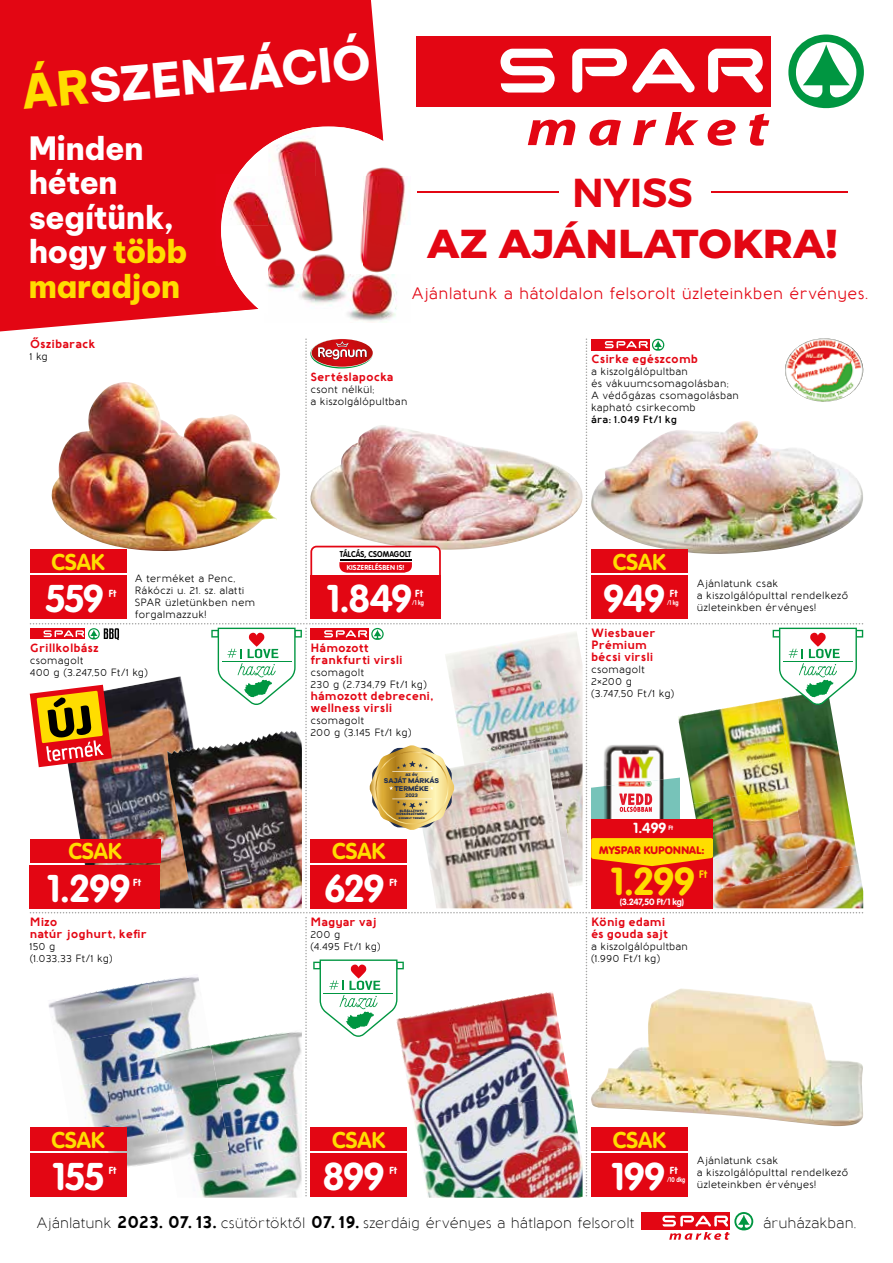
<style>
.page{position:relative;width:893px;height:1263px;background:#fff}
.page>*{position:absolute;margin:0;border:0;box-sizing:border-box;transform-origin:0 0}
.t1{font:800 46.05px "Be Vietnam Pro";color:#fff}
.t2{font:800 40.35px "Montserrat";letter-spacing:.005em;color:#e30613}
.t3{font:600 40.35px "Montserrat";letter-spacing:-.015em;color:#e30613}
.t4{font:700 38.4px "VAG Rounded Next";color:#fd0}
.t5{font:700 38.1px "VAG Rounded Next";letter-spacing:-.01em;color:#fff}
.t6{font:800 31.5px/34.5px "Be Vietnam Pro";letter-spacing:-.015em;color:#fff}
.t7{font:700 22.5px "VAG Rounded Next";color:#fd0}
.t8{font:500 16.5px "Baufra";color:#e30613}
.t9{font:15px "Baufra";letter-spacing:-.01em;color:#000}
.t10{font:700 14.4px "VAG Rounded Next";color:#fff}
.t11{font:700 12px/12px "Baufra";color:#e30613}
.t12{font:900 10.8px "VAG Rounded Next";letter-spacing:.02em;color:#e30613}
.t13{font:700 10.8px "VAG Rounded Next";color:#fd0}
.t14{font:500 10.5px/12px "Baufra";letter-spacing:.01em;color:#000}
.t15{font:600 10.5px "Baufra";letter-spacing:.015em;color:#000}
.t16{font:700 10.2px "VAG Rounded Next";letter-spacing:.02em;color:#fff}
.t17{font:700 9px "VAG Rounded Next";letter-spacing:-.01em;color:#fff}
.t18{font:700 8.4px "VAG Rounded Next";letter-spacing:.01em;color:#000;scale:.9 1}
.t19{font:700 7.2px/7.4px "Galano Grotesque Alt";letter-spacing:-.005em;color:#1e2e52;text-align:center}
.t20{font:700 7.2px "VAG Rounded Next";letter-spacing:.02em;color:#fff}
.t21{font:700 6.75px "VAG Rounded Next";letter-spacing:.015em;color:#fff;scale:.8 1}
.t22{font:700 6.3px "VAG Rounded Next";color:#fff}
.t23{font:700 5.25px "Galano Grotesque Alt";color:#1e2e52}
.t24{font:700 5.1px "Galano Grotesque Alt";color:#1e2e52}
.t25{font:900 3.3px/3.3px "Galano Grotesque Alt";letter-spacing:.03em;color:#202e52;text-align:center}
.t26{font:900 2.7px "Galano Grotesque Alt";letter-spacing:.075em;color:#202e52}
.s1{color:#fd0}
.s2{font-weight:700;font-size:18px}
</style>
<div class="page">
<div style="left:0;top:0;width:382px;height:331px;background:#e30613"></div>
<div style="left:221px;top:126px;width:215px;height:208px;background:#fff;border-radius:50%"></div>
<svg style="left:528px;top:112px;width:241px;height:34px"></svg>
<div style="left:416px;top:36px;width:355px;height:71px;background:#e30613"></div>
<svg style="left:500px;top:49px;width:55px;height:44px"></svg>
<svg style="left:708px;top:49px;width:55px;height:44px"></svg>
<svg style="left:572px;top:49px;width:123px;height:44px"></svg>
<svg style="left:788px;top:34px;width:76px;height:75px"></svg>
<hr style="left:417px;top:191px;width:141px;height:1px;background:#e30613">
<hr style="left:711px;top:191px;width:137px;height:1px;background:#e30613">
<img style="left:215px;top:313px;width:49px;height:10px">
<img style="left:264px;top:316px;width:4px;height:7px">
<div style="left:215px;top:127px;width:53px;height:47px;background:#e30613"></div>
<img style="left:363px;top:127px;width:20px;height:5px">
<img style="left:215px;top:174px;width:22px;height:92px">
<img style="left:215px;top:266px;width:16px;height:47px">
<img style="left:237px;top:144px;width:31px;height:32px">
<img style="left:268px;top:127px;width:95px;height:49px">
<img style="left:363px;top:132px;width:39px;height:44px">
<img style="left:221px;top:176px;width:184px;height:98px">
<img style="left:231px;top:274px;width:37px;height:42px">
<img style="left:268px;top:274px;width:129px;height:49px">
<img style="left:202px;top:1196px;width:95px;height:1px">
<div style="left:641px;top:1212px;width:89px;height:18px;background:#e30613"></div>
<svg style="left:662px;top:1212px;width:91px;height:28px"></svg>
<div style="left:591px;top:1153px;width:97px;height:44px;background:#e30613"></div>
<img style="left:30px;top:338px;width:833px;height:858px">
<div style="left:310px;top:1128px;width:97px;height:23px;background:#e30613"></div>
<div style="left:310px;top:1153px;width:97px;height:44px;background:#e30613"></div>
<div style="left:30px;top:1128px;width:96px;height:23px;background:#e30613"></div>
<div style="left:30px;top:1153px;width:96px;height:44px;background:#e30613"></div>
<div style="left:30px;top:550px;width:96px;height:23px;background:#e30613"></div>
<div style="left:30px;top:576px;width:96px;height:43px;background:#e30613"></div>
<h1 class="t1" style="left:18px;top:53px;width:352px;rotate:-5deg"><span class="s1">ÁR</span>SZENZÁCIÓ</h1>
<h3 class="t6" style="left:29px;top:127px;width:161px">Minden héten segítünk, hogy <span class="s1">több maradjon</span></h3>
<h2 class="t3" style="left:572px;top:161px;width:122px">NYISS</h2>
<h2 class="t2" style="left:427px;top:214px;width:412px">AZ AJÁNLATOKRA!</h2>
<h3 class="t8" style="left:411px;top:283px;width:458px">Ajánlatunk a hátoldalon felsorolt üzleteinkben érvényes.</h3>
<p class="t11" style="left:30px;top:337px;width:67px">Őszibarack</p>
<p class="t14" style="left:30px;top:349px;width:20px">1 kg</p>
<p class="t11" style="left:310px;top:370px;width:85px">Sertéslapocka</p>
<p class="t14" style="left:310px;top:382px;width:98px">csont nélkül;<br>a kiszolgálópultban</p>
<h3 class="t7" style="left:51px;top:547px;width:55px">CSAK</h3>
<h3 class="t5" style="left:45px;top:574px;width:60px">559</h3>
<p class="t16" style="left:109px;top:586px;width:9px">Ft</p>
<p class="t14" style="left:135px;top:572px;width:122px">A terméket a Penc,<br>Rákóczi u. 21. sz. alatti<br>SPAR üzletünkben nem forgalmazzuk!</p>
<p class="t11" style="left:30px;top:641px;width:70px">Grillkolbász</p>
<p class="t14" style="left:30px;top:654px;width:120px">csomagolt<br>400 g (3.247,50 Ft/1 kg)</p>
<p class="t18" style="left:340px;top:549px;width:81px">TÁLCÁS, CSOMAGOLT</p>
<p class="t20" style="left:347px;top:563px;width:59px">KISZERELÉSBEN IS!</p>
<h3 class="t5" style="left:327px;top:574px;width:87px">1.849</h3>
<p class="t16" style="left:415px;top:586px;width:9px">Ft</p>
<p class="t21" style="left:412px;top:598px;width:16px">/1 kg</p>
<p class="t11" style="left:310px;top:641px;width:94px">Hámozott frankfurti virsli</p>
<p class="t14" style="left:310px;top:666px;width:118px">csomagolt<br>230 g (2.734,79 Ft/1 kg)</p>
<p class="t11" style="left:310px;top:689px;width:124px">hámozott debreceni, wellness virsli</p>
<p class="t14" style="left:310px;top:714px;width:103px">csomagolt<br>200 g (3.145 Ft/1 kg)</p>
<p class="t24" style="left:405px;top:771px;width:14px">az év</p>
<p class="t19" style="left:384px;top:777px;width:57px">SAJÁT MÁRKÁS<br>TERMÉKE</p>
<p class="t23" style="left:405px;top:792px;width:14px">2023</p>
<p class="t25" style="left:397px;top:809px;width:32px">ELŐÁLLÍTOTT<br>HÚSKÉSZÍTMÉNY</p>
<p class="t26" style="left:399px;top:816px;width:28px">KIEMELT TERMÉK</p>
<p class="t11" style="left:591px;top:352px;width:109px">Csirke egészcomb</p>
<p class="t14" style="left:591px;top:365px;width:149px">a kiszolgálópultban<br>és vákuumcsomagolásban;<br>A védőgázas csomagolásban kapható csirkecomb</p>
<p class="t15" style="left:591px;top:412px;width:88px">ára: 1.049 Ft/1 kg</p>
<h3 class="t7" style="left:613px;top:547px;width:55px">CSAK</h3>
<h3 class="t5" style="left:604px;top:574px;width:63px">949</h3>
<p class="t16" style="left:670px;top:586px;width:9px">Ft</p>
<p class="t21" style="left:667px;top:598px;width:16px">/1 kg</p>
<p class="t11" style="left:591px;top:626px;width:66px">Wiesbauer<br>Prémium bécsi virsli</p>
<p class="t14" style="left:591px;top:662px;width:85px">csomagolt<br>2×200 g (3.747,50 Ft/1 kg)</p>
<p class="t14" style="left:697px;top:576px;width:153px">Ajánlatunk csak<br>a kiszolgálópulttal rendelkező üzleteinkben érvényes!</p>
<h3 class="t10" style="left:633px;top:819px;width:34px">1.499</h3>
<p class="t22" style="left:668px;top:823px;width:6px">Ft</p>
<p class="t12" style="left:599px;top:843px;width:107px">MYSPAR KUPONNAL:</p>
<h3 class="t7" style="left:68px;top:836px;width:55px">CSAK</h3>
<h3 class="t7" style="left:332px;top:836px;width:55px">CSAK</h3>
<h3 class="t5" style="left:325px;top:863px;width:61px">629</h3>
<p class="t16" style="left:389px;top:875px;width:9px">Ft</p>
<h3 class="t4" style="left:611px;top:857px;width:85px">1.299</h3>
<p class="t13" style="left:699px;top:867px;width:10px">Ft</p>
<h3 class="t5" style="left:47px;top:863px;width:84px">1.299</h3>
<p class="t16" style="left:133px;top:875px;width:9px">Ft</p>
<p class="t17" style="left:620px;top:896px;width:66px">(3.247,50 Ft/1 kg)</p>
<p class="t11" style="left:30px;top:915px;width:119px">Mizo<br>natúr joghurt, kefir</p>
<p class="t14" style="left:30px;top:940px;width:84px">150 g<br>(1.033,33 Ft/1 kg)</p>
<h3 class="t7" style="left:51px;top:1125px;width:55px">CSAK</h3>
<h3 class="t5" style="left:53px;top:1152px;width:53px">155</h3>
<p class="t16" style="left:109px;top:1164px;width:9px">Ft</p>
<p class="t11" style="left:310px;top:915px;width:68px">Magyar vaj</p>
<p class="t14" style="left:310px;top:928px;width:72px">200 g<br>(4.495 Ft/1 kg)</p>
<h3 class="t7" style="left:332px;top:1125px;width:55px">CSAK</h3>
<h3 class="t5" style="left:323px;top:1152px;width:63px">899</h3>
<p class="t16" style="left:389px;top:1164px;width:9px">Ft</p>
<p class="t11" style="left:591px;top:915px;width:78px">König edami és gouda sajt</p>
<p class="t14" style="left:591px;top:940px;width:98px">a kiszolgálópultban (1.990 Ft/1 kg)</p>
<h3 class="t7" style="left:613px;top:1125px;width:55px">CSAK</h3>
<h3 class="t5" style="left:612px;top:1152px;width:55px">199</h3>
<p class="t16" style="left:670px;top:1164px;width:9px">Ft</p>
<p class="t21" style="left:667px;top:1175px;width:24px">/10 dkg</p>
<p class="t14" style="left:697px;top:1154px;width:153px">Ajánlatunk csak<br>a kiszolgálópulttal rendelkező üzleteinkben érvényes!</p>
<h3 class="t9" style="left:37px;top:1213px;width:600px">Ajánlatunk <span class="s2">2023. 07. 13.</span> csütörtöktől <span class="s2">07. 19.</span> szerdáig érvényes a hátlapon felsorolt</h3>
<h3 class="t9" style="left:763px;top:1213px;width:95px">áruházakban.</h3>
</div>
